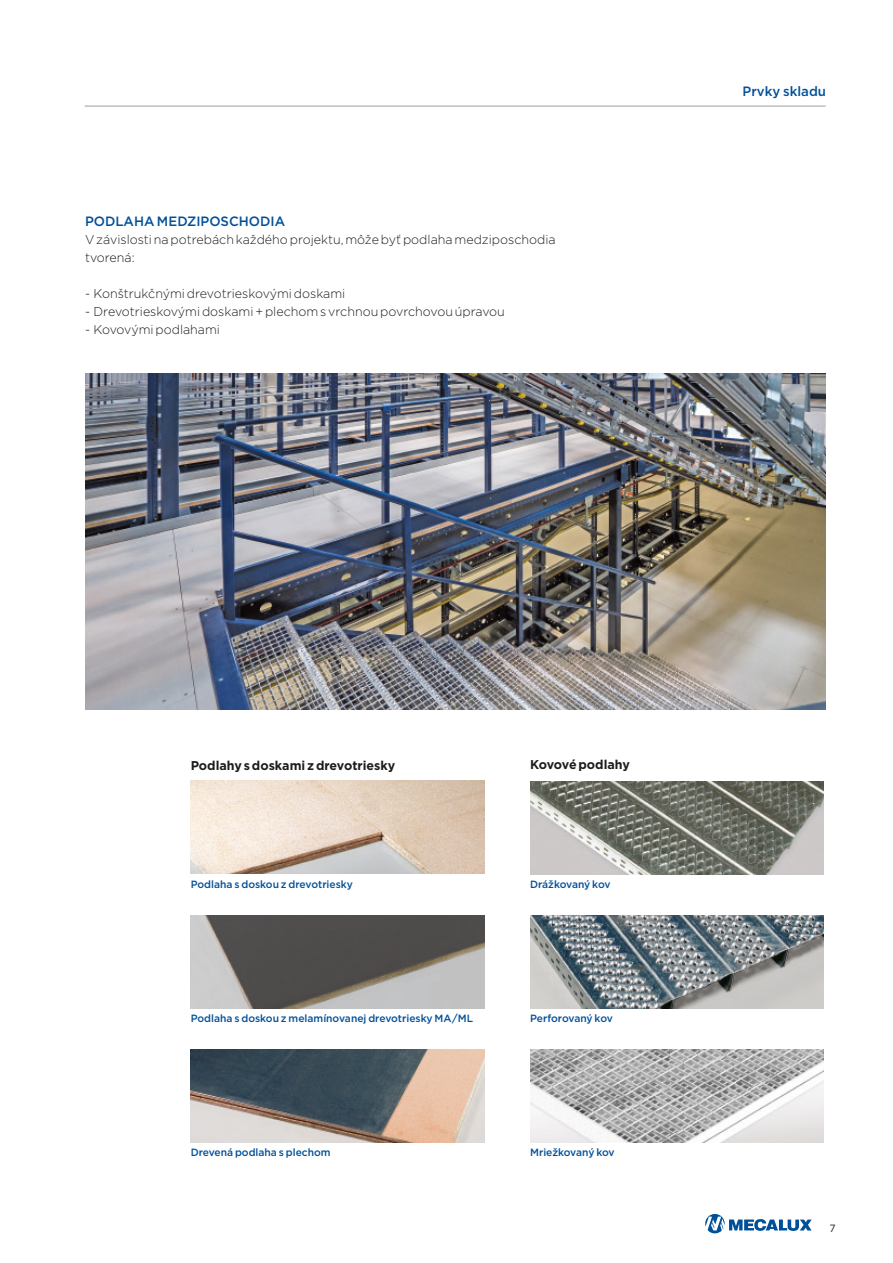
<style>
.page{position:relative;width:893px;height:1263px;background:#fff}
.page>*{position:absolute;margin:0;border:0;box-sizing:border-box;transform-origin:0 0}
.t1{font:500 13.5px "Gotham";color:#005099}
.t2{font:300 12.75px/18px "Gotham";color:#1d1d1b}
.t3{font:700 12.75px "Gotham";color:#1d1d1b}
.t4{font:500 10.5px "Gotham";color:#005099}
.t5{font:500 10.5px "Gotham";letter-spacing:-.025em;color:#005099}
.t6{font:10.5px "Gotham";color:#1d1d1b}
</style>
<div class="page">
<hr style="left:85px;top:106px;width:741px;height:1px;background:#9d9d9d">
<svg style="left:705px;top:1214px;width:107px;height:19px"></svg>
<img style="left:85px;top:374px;width:740px;height:336px">
<img style="left:191px;top:780px;width:293px;height:94px">
<img style="left:191px;top:915px;width:293px;height:94px">
<img style="left:191px;top:1049px;width:293px;height:94px">
<img style="left:530px;top:915px;width:294px;height:94px">
<img style="left:530px;top:781px;width:294px;height:93px">
<img style="left:530px;top:1049px;width:294px;height:94px">
<p class="t1" style="left:85px;top:213px;width:202px">PODLAHA MEDZIPOSCHODIA</p>
<p class="t2" style="left:85px;top:230px;width:472px">V závislosti na potrebách každého projektu, môže byť podlaha medziposchodia tvorená:</p>
<p class="t2" style="left:85px;top:284px;width:262px">- Konštrukčnými drevotrieskovými doskami</p>
<p class="t2" style="left:85px;top:302px;width:421px">- Drevotrieskovými doskami + plechom s vrchnou povrchovou úpravou</p>
<p class="t2" style="left:85px;top:320px;width:137px">- Kovovými podlahami</p>
<p class="t1" style="left:743px;top:83px;width:85px">Prvky skladu</p>
<p class="t3" style="left:191px;top:757px;width:206px">Podlahy s doskami z drevotriesky</p>
<p class="t3" style="left:530px;top:756px;width:101px">Kovové podlahy</p>
<p class="t4" style="left:191px;top:877px;width:164px">Podlaha s doskou z drevotriesky</p>
<p class="t5" style="left:530px;top:877px;width:82px">Drážkovaný kov</p>
<p class="t4" style="left:191px;top:1012px;width:284px">Podlaha s doskou z melamínovanej drevotriesky MA/ML</p>
<p class="t4" style="left:530px;top:1011px;width:84px">Perforovaný kov</p>
<p class="t4" style="left:191px;top:1145px;width:142px">Drevená podlaha s plechom</p>
<p class="t4" style="left:530px;top:1145px;width:86px">Mriežkovaný kov</p>
<p class="t6" style="left:829px;top:1221px;width:8px">7</p>
</div>
